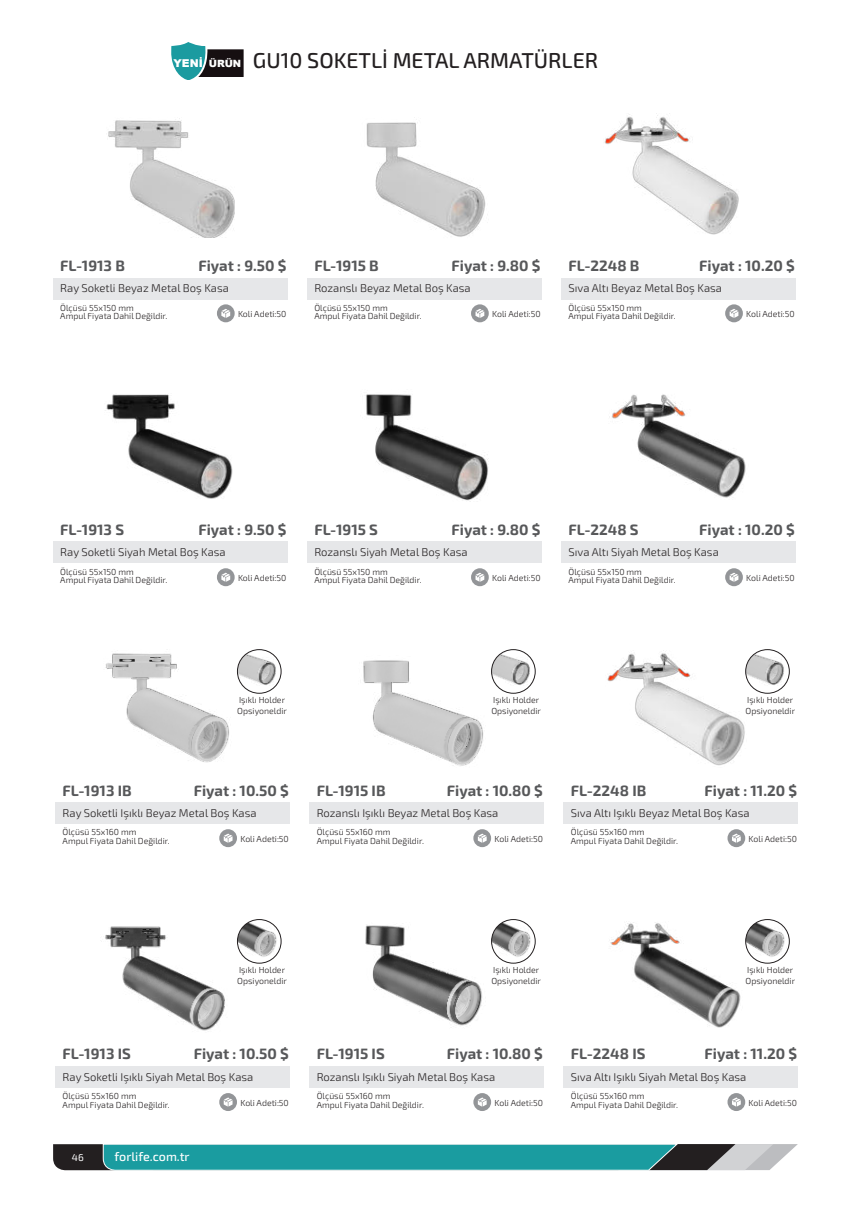
<style>
.page{position:relative;width:851px;height:1205px;background:#fff}
.page>*{position:absolute;margin:0;border:0;box-sizing:border-box;transform-origin:0 0}
.t1{font:500 21.5px "Exo 2";color:#231f20}
.t2{font:700 15px "Exo 2";color:#57585a}
.t3{font:500 12.5px "Exo 2";color:#fff}
.t4{font:300 11.25px "Exo 2";color:#231f20}
.t5{font:10px "Exo 2";color:#fff}
.t6{font:300 8.75px/8.8px "Exo 2";color:#231f20}
.s1{font-family:"Arial";font-weight:900;font-size:10.88px;color:#fff}
.s2{font-family:"Arial";font-weight:900;font-size:10px;color:#fff}
</style>
<div class="page">
<svg style="left:53px;top:1144px;width:744px;height:27px;background:#3c9699"></svg>
<div style="left:53px;top:278px;width:234px;height:21px;background:#e6e7e9"></div>
<div style="left:217px;top:304px;width:17px;height:18px;background:#939598;border-radius:50%"></div>
<svg style="left:221px;top:309px;width:9px;height:9px"></svg>
<div style="left:53px;top:542px;width:234px;height:21px;background:#e6e7e9"></div>
<div style="left:217px;top:568px;width:17px;height:18px;background:#939598;border-radius:50%"></div>
<svg style="left:221px;top:573px;width:9px;height:9px"></svg>
<div style="left:307px;top:278px;width:234px;height:21px;background:#e6e7e9"></div>
<div style="left:471px;top:304px;width:17px;height:18px;background:#939598;border-radius:50%"></div>
<svg style="left:475px;top:309px;width:9px;height:9px"></svg>
<div style="left:307px;top:542px;width:234px;height:21px;background:#e6e7e9"></div>
<div style="left:471px;top:568px;width:17px;height:18px;background:#939598;border-radius:50%"></div>
<svg style="left:475px;top:573px;width:9px;height:9px"></svg>
<div style="left:561px;top:278px;width:234px;height:21px;background:#e6e7e9"></div>
<div style="left:725px;top:304px;width:17px;height:18px;background:#939598;border-radius:50%"></div>
<svg style="left:729px;top:309px;width:9px;height:9px"></svg>
<div style="left:561px;top:542px;width:234px;height:21px;background:#e6e7e9"></div>
<div style="left:725px;top:568px;width:17px;height:18px;background:#939598;border-radius:50%"></div>
<svg style="left:729px;top:573px;width:9px;height:9px"></svg>
<div style="left:56px;top:803px;width:233px;height:21px;background:#e6e7e9"></div>
<svg style="left:219px;top:829px;width:18px;height:18px"></svg>
<svg style="left:224px;top:833px;width:8px;height:10px"></svg>
<div style="left:56px;top:1066px;width:233px;height:22px;background:#e6e7e9"></div>
<svg style="left:219px;top:1093px;width:18px;height:18px"></svg>
<svg style="left:224px;top:1097px;width:8px;height:9px"></svg>
<div style="left:309px;top:803px;width:234px;height:21px;background:#e6e7e9"></div>
<div style="left:473px;top:829px;width:18px;height:18px;background:#939598;border-radius:50%"></div>
<svg style="left:478px;top:833px;width:8px;height:10px"></svg>
<div style="left:309px;top:1066px;width:234px;height:22px;background:#e6e7e9"></div>
<svg style="left:473px;top:1093px;width:18px;height:18px"></svg>
<svg style="left:478px;top:1097px;width:8px;height:9px"></svg>
<div style="left:563px;top:803px;width:234px;height:21px;background:#e6e7e9"></div>
<div style="left:727px;top:829px;width:18px;height:18px;background:#939598;border-radius:50%"></div>
<svg style="left:732px;top:833px;width:8px;height:10px"></svg>
<div style="left:563px;top:1066px;width:234px;height:22px;background:#e6e7e9"></div>
<div style="left:727px;top:1093px;width:18px;height:18px;background:#939598;border-radius:50%"></div>
<svg style="left:732px;top:1097px;width:8px;height:9px"></svg>
<img style="left:108px;top:118px;width:126px;height:119px">
<img style="left:105px;top:394px;width:128px;height:105px">
<img style="left:105px;top:653px;width:124px;height:110px">
<img style="left:105px;top:926px;width:120px;height:105px">
<img style="left:366px;top:122px;width:120px;height:115px">
<img style="left:365px;top:394px;width:123px;height:107px">
<img style="left:363px;top:660px;width:120px;height:106px">
<img style="left:365px;top:925px;width:117px;height:101px">
<img style="left:604px;top:114px;width:135px;height:121px">
<img style="left:609px;top:394px;width:137px;height:104px">
<img style="left:607px;top:653px;width:138px;height:113px">
<img style="left:610px;top:922px;width:131px;height:106px">
<svg style="left:171px;top:42px;width:72px;height:38px"></svg>
<img style="left:237px;top:649px;width:40px;height:37px">
<div style="left:237px;top:649px;width:44px;height:44px;border:1px solid #231f20;border-radius:50%"></div>
<img style="left:237px;top:919px;width:44px;height:39px">
<div style="left:237px;top:919px;width:44px;height:44px;border:1px solid #231f20;border-radius:50%"></div>
<img style="left:491px;top:649px;width:39px;height:37px">
<div style="left:491px;top:649px;width:44px;height:44px;border:1px solid #231f20;border-radius:50%"></div>
<img style="left:491px;top:919px;width:44px;height:39px">
<div style="left:491px;top:919px;width:44px;height:44px;border:1px solid #231f20;border-radius:50%"></div>
<img style="left:745px;top:649px;width:39px;height:37px">
<div style="left:745px;top:649px;width:44px;height:44px;border:1px solid #231f20;border-radius:50%"></div>
<img style="left:745px;top:919px;width:44px;height:39px">
<div style="left:745px;top:919px;width:44px;height:44px;border:1px solid #231f20;border-radius:50%"></div>
<h1 class="t1" style="left:173px;top:49px;width:426px"><span class="s1">YENİ</span> <span class="s2">ÜRÜN</span> GU10 SOKETLİ METAL ARMATÜRLER</h1>
<h2 class="t2" style="left:60px;top:257px;width:66px">FL-1913 B</h2>
<h2 class="t2" style="left:198px;top:257px;width:89px">Fiyat : 9.50 $</h2>
<p class="t4" style="left:60px;top:283px;width:170px">Ray Soketli Beyaz Metal Boş Kasa</p>
<p class="t6" style="left:60px;top:303px;width:109px">Ölçüsü 55x150 mm<br>Ampul Fiyata Dahil Değildir.</p>
<p class="t6" style="left:238px;top:310px;width:50px">Koli Adeti:50</p>
<h2 class="t2" style="left:314px;top:257px;width:66px">FL-1915 B</h2>
<h2 class="t2" style="left:451px;top:257px;width:90px">Fiyat : 9.80 $</h2>
<p class="t4" style="left:314px;top:283px;width:158px">Rozanslı Beyaz Metal Boş Kasa</p>
<p class="t6" style="left:314px;top:303px;width:109px">Ölçüsü 55x150 mm<br>Ampul Fiyata Dahil Değildir.</p>
<p class="t6" style="left:492px;top:310px;width:50px">Koli Adeti:50</p>
<h2 class="t2" style="left:568px;top:257px;width:72px">FL-2248 B</h2>
<h2 class="t2" style="left:699px;top:257px;width:97px">Fiyat : 10.20 $</h2>
<p class="t4" style="left:568px;top:283px;width:155px">Sıva Altı Beyaz Metal Boş Kasa</p>
<p class="t6" style="left:568px;top:303px;width:109px">Ölçüsü 55x150 mm<br>Ampul Fiyata Dahil Değildir.</p>
<p class="t6" style="left:746px;top:310px;width:50px">Koli Adeti:50</p>
<h2 class="t2" style="left:60px;top:521px;width:65px">FL-1913 S</h2>
<h2 class="t2" style="left:198px;top:521px;width:89px">Fiyat : 9.50 $</h2>
<p class="t4" style="left:60px;top:547px;width:167px">Ray Soketli Siyah Metal Boş Kasa</p>
<p class="t6" style="left:60px;top:567px;width:109px">Ölçüsü 55x150 mm<br>Ampul Fiyata Dahil Değildir.</p>
<p class="t6" style="left:238px;top:574px;width:50px">Koli Adeti:50</p>
<h2 class="t2" style="left:314px;top:521px;width:65px">FL-1915 S</h2>
<h2 class="t2" style="left:451px;top:521px;width:90px">Fiyat : 9.80 $</h2>
<p class="t4" style="left:314px;top:547px;width:155px">Rozanslı Siyah Metal Boş Kasa</p>
<p class="t6" style="left:314px;top:567px;width:109px">Ölçüsü 55x150 mm<br>Ampul Fiyata Dahil Değildir.</p>
<p class="t6" style="left:492px;top:574px;width:50px">Koli Adeti:50</p>
<h2 class="t2" style="left:568px;top:521px;width:72px">FL-2248 S</h2>
<h2 class="t2" style="left:699px;top:521px;width:97px">Fiyat : 10.20 $</h2>
<p class="t4" style="left:568px;top:547px;width:152px">Sıva Altı Siyah Metal Boş Kasa</p>
<p class="t6" style="left:568px;top:567px;width:109px">Ölçüsü 55x150 mm<br>Ampul Fiyata Dahil Değildir.</p>
<p class="t6" style="left:746px;top:574px;width:50px">Koli Adeti:50</p>
<p class="t6" style="left:237px;top:695px;width:51px;line-height:11.2px">Işıklı Holder<br>Opsiyoneldir</p>
<h2 class="t2" style="left:63px;top:782px;width:71px">FL-1913 IB</h2>
<h2 class="t2" style="left:194px;top:782px;width:96px">Fiyat : 10.50 $</h2>
<p class="t4" style="left:63px;top:807px;width:195px">Ray Soketli Işıklı Beyaz Metal Boş Kasa</p>
<p class="t6" style="left:63px;top:828px;width:109px">Ölçüsü 55x160 mm<br>Ampul Fiyata Dahil Değildir.</p>
<p class="t6" style="left:240px;top:835px;width:50px">Koli Adeti:50</p>
<p class="t6" style="left:491px;top:695px;width:51px;line-height:11.2px">Işıklı Holder<br>Opsiyoneldir</p>
<h2 class="t2" style="left:317px;top:782px;width:70px">FL-1915 IB</h2>
<h2 class="t2" style="left:447px;top:782px;width:98px">Fiyat : 10.80 $</h2>
<p class="t4" style="left:317px;top:807px;width:183px">Rozanslı Işıklı Beyaz Metal Boş Kasa</p>
<p class="t6" style="left:317px;top:828px;width:109px">Ölçüsü 55x160 mm<br>Ampul Fiyata Dahil Değildir.</p>
<p class="t6" style="left:494px;top:835px;width:50px">Koli Adeti:50</p>
<p class="t6" style="left:745px;top:695px;width:51px;line-height:11.2px">Işıklı Holder<br>Opsiyoneldir</p>
<h2 class="t2" style="left:570px;top:782px;width:77px">FL-2248 IB</h2>
<h2 class="t2" style="left:704px;top:782px;width:94px">Fiyat : 11.20 $</h2>
<p class="t4" style="left:570px;top:807px;width:180px">Sıva Altı Işıklı Beyaz Metal Boş Kasa</p>
<p class="t6" style="left:570px;top:828px;width:109px">Ölçüsü 55x160 mm<br>Ampul Fiyata Dahil Değildir.</p>
<p class="t6" style="left:748px;top:835px;width:50px">Koli Adeti:50</p>
<p class="t6" style="left:237px;top:964px;width:51px;line-height:11.2px">Işıklı Holder<br>Opsiyoneldir</p>
<h2 class="t2" style="left:63px;top:1046px;width:70px">FL-1913 IS</h2>
<h2 class="t2" style="left:194px;top:1046px;width:96px">Fiyat : 10.50 $</h2>
<p class="t4" style="left:63px;top:1071px;width:192px">Ray Soketli Işıklı Siyah Metal Boş Kasa</p>
<p class="t6" style="left:63px;top:1092px;width:109px">Ölçüsü 55x160 mm<br>Ampul Fiyata Dahil Değildir.</p>
<p class="t6" style="left:240px;top:1099px;width:50px">Koli Adeti:50</p>
<p class="t5" style="left:72px;top:1151px;width:13px">46</p>
<h3 class="t3" style="left:114px;top:1149px;width:76px">forlife.com.tr</h3>
<p class="t6" style="left:491px;top:964px;width:51px;line-height:11.2px">Işıklı Holder<br>Opsiyoneldir</p>
<h2 class="t2" style="left:317px;top:1046px;width:69px">FL-1915 IS</h2>
<h2 class="t2" style="left:447px;top:1046px;width:98px">Fiyat : 10.80 $</h2>
<p class="t4" style="left:317px;top:1071px;width:180px">Rozanslı Işıklı Siyah Metal Boş Kasa</p>
<p class="t6" style="left:317px;top:1092px;width:109px">Ölçüsü 55x160 mm<br>Ampul Fiyata Dahil Değildir.</p>
<p class="t6" style="left:494px;top:1099px;width:50px">Koli Adeti:50</p>
<p class="t6" style="left:745px;top:964px;width:51px;line-height:11.2px">Işıklı Holder<br>Opsiyoneldir</p>
<h2 class="t2" style="left:570px;top:1046px;width:76px">FL-2248 IS</h2>
<h2 class="t2" style="left:704px;top:1046px;width:94px">Fiyat : 11.20 $</h2>
<p class="t4" style="left:570px;top:1071px;width:177px">Sıva Altı Işıklı Siyah Metal Boş Kasa</p>
<p class="t6" style="left:570px;top:1092px;width:109px">Ölçüsü 55x160 mm<br>Ampul Fiyata Dahil Değildir.</p>
<p class="t6" style="left:748px;top:1099px;width:50px">Koli Adeti:50</p>
</div>
